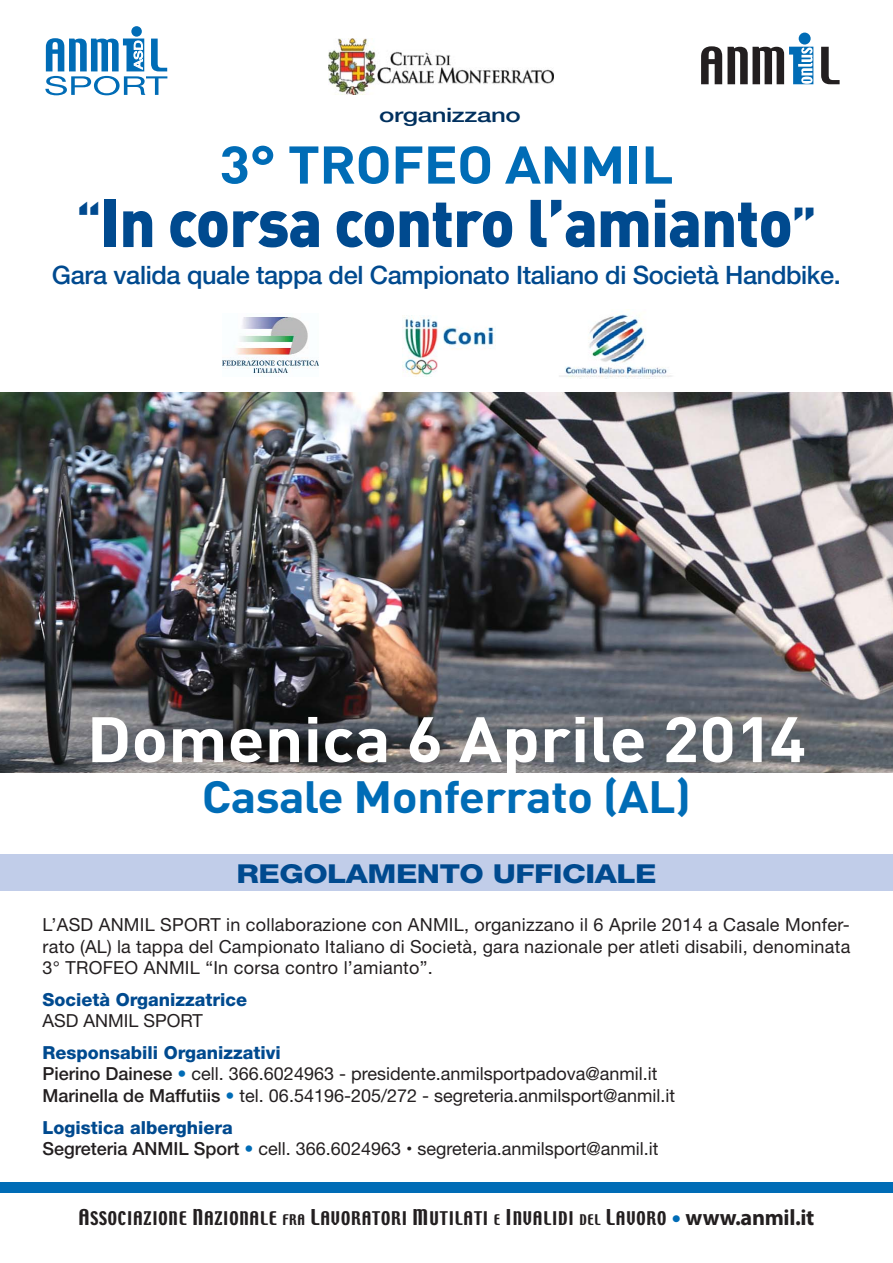
<style>
.page{position:relative;width:893px;height:1263px;background:#fff}
.page>*{position:absolute;margin:0;border:0;box-sizing:border-box;transform-origin:0 0}
.t1{font:900 66.3px "DIN";letter-spacing:-.015em;color:#004a8f;scale:.95 1}
.t2{font:700 63.15px "DIN";color:#fff;scale:1.07 1}
.t3{font:700 52.2px "DIN";letter-spacing:-.015em;color:#006cb6;scale:1.09 1}
.t4{font:700 44.7px "DIN";letter-spacing:-.015em;color:#006cb6;scale:1.07 1}
.t5{font:800 26.1px "Helvetica Neue";letter-spacing:-.015em;color:#004a8f;scale:1.2 1}
.t6{font:500 25.35px "Helvetica Neue";letter-spacing:-.015em;color:#004a8f}
.t7{font:500 19.8px "Helvetica Neue";letter-spacing:-.015em;color:#00305e;scale:1.3 1}
.t8{font:18px/21.3px "Helvetica Neue";color:#231f20}
.t9{font:800 18px "Helvetica Neue";color:#004a8f}
.t10{font:16.8px "Techno";letter-spacing:.05em;color:#231f20}
.s1{font-size:49.65px}
.s2{font-weight:800;color:#004a8f}
.s3{font-weight:500}
.s4{font-weight:500;color:#006cb6}
.s5{font-size:19.35px}
.s6{font-size:19.5px}
.s7{font-size:13.05px}
.s8{color:#006cb6}
.s9{font-family:"Myriad Pro";font-weight:700;font-size:22.35px}
</style>
<div class="page">
<div style="left:131px;top:26px;width:11px;height:11px;background:#006cb6;border-radius:50%"></div>
<svg style="left:45px;top:38px;width:122px;height:57px"></svg>
<div style="left:799px;top:33px;width:12px;height:12px;background:#006cb6;border-radius:50%"></div>
<svg style="left:701px;top:46px;width:139px;height:38px"></svg>
<img style="left:329px;top:38px;width:224px;height:56px">
<img style="left:0;top:393px;width:893px;height:380px">
<div style="left:0;top:1182px;width:893px;height:11px;background:#006cb6"></div>
<div style="left:0;top:855px;width:893px;height:36px;background:#c1cde9"></div>
<img style="left:403px;top:315px;width:91px;height:61px">
<img style="left:223px;top:316px;width:96px;height:58px">
<img style="left:559px;top:309px;width:113px;height:69px">
<p class="t7" style="left:379px;top:108px;width:111px">organizzano</p>
<h3 class="t3" style="left:219px;top:146px;width:418px">3° TROFEO ANMIL</h3>
<h1 class="t1" style="left:77px;top:200px;width:780px"><span class="s1">“</span>In corsa contro l’amianto<span class="s1">”</span></h1>
<h3 class="t6" style="left:52px;top:266px;width:790px">Gara valida quale tappa del Campionato Italiano di Società Handbike.</h3>
<h2 class="t2" style="left:87px;top:717px;width:674px">Domenica 6 Aprile 2014</h2>
<h3 class="t4" style="left:202px;top:781px;width:459px">Casale Monferrato (AL)</h3>
<h3 class="t5" style="left:236px;top:864px;width:352px">REGOLAMENTO UFFICIALE</h3>
<p class="t8" style="left:43px;top:916px;width:809px;text-align:justify">L’ASD ANMIL SPORT in collaborazione con ANMIL, organizzano il 6 Aprile 2014 a Casale Monfer&shy;rato (AL) la tappa del Campionato Italiano di Società, gara nazionale per atleti disabili, denominata 3° TROFEO ANMIL “In corsa contro l’amianto”.</p>
<p class="t9" style="left:43px;top:993px;width:206px">Società Organizzatrice</p>
<p class="t8" style="left:43px;top:1012px;width:162px">ASD ANMIL SPORT</p>
<p class="t8" style="left:43px;top:1044px;width:634px"><span class="s2">Responsabili Organizzativi<br></span><span class="s3">Pierino Dainese</span> <span class="s4">•</span> cell. 366.6024963 - presidente.anmilsportpadova@anmil.it<br><span class="s3">Marinella de Maffutiis</span> <span class="s4">•</span> tel. 06.54196-205/272 - segreteria.anmilsport@anmil.it</p>
<p class="t8" style="left:43px;top:1118px;width:617px"><span class="s2">Logistica alberghiera<br></span><span class="s3">Segreteria ANMIL Sport</span> <span class="s4">•</span> cell. 366.6024963 • segreteria.anmilsport@anmil.it</p>
<p class="t10" style="left:78px;top:1209px;width:737px"><span class="s5">A</span>SSOCIAZIONE <span class="s6">N</span>AZIONALE <span class="s7">FRA</span> <span class="s5">L</span>AVORATORI <span class="s5">M</span>UTILATI <span class="s7">E</span> <span class="s5">I</span>NVALIDI <span class="s7">DEL</span> <span class="s5">L</span>AVORO <span class="s8">•</span> <span class="s9">www.anmil.it</span></p>
</div>
